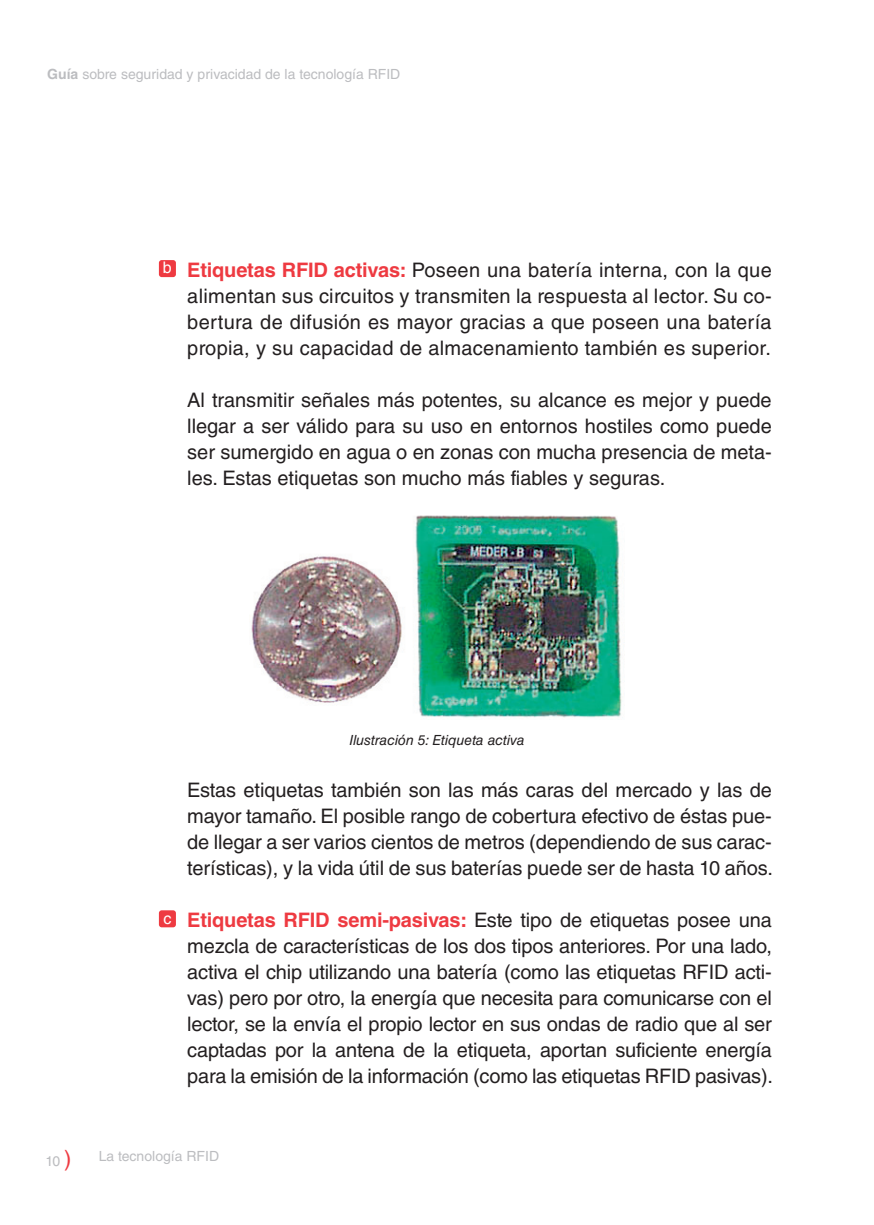
<style>
.page{position:relative;width:874px;height:1225px;background:#fff}
.page>*{position:absolute;margin:0;border:0;box-sizing:border-box;transform-origin:0 0}
.t1{font:20px/26px "Helvetica LT Std";letter-spacing:-.005em;color:#231f20;text-align:justify}
.t2{font:14px "Helvetica LT Std";color:#bcbdc0}
.t3{font:italic 14px "Helvetica LT Std";color:#231f20}
.s1{font-weight:700}
.s2{font-weight:700;color:#ee3a41}
.s3{font-size:22px;color:#ee3a41}
</style>
<div class="page">
<div style="left:159px;top:260px;width:17px;height:17px;background:#ee3a41;border-radius:3px"></div>
<div style="left:159px;top:910px;width:17px;height:17px;background:#ee3a41;border-radius:3px"></div>
<img style="left:251px;top:515px;width:371px;height:203px">
<p class="t2" style="left:47px;top:66px;width:354px"><span class="s1">guía</span> sobre seguridad y privacidad de la tecnología RFID</p>
<p class="t1" style="left:187px;top:257px;width:585px;text-indent:-24px"><sup>b</sup> <span class="s2">Etiquetas RFID activas:</span> Poseen una batería interna, con la que alimentan sus circuitos y transmiten la respuesta al lector. Su co&shy;bertura de difusión es mayor gracias a que poseen una batería propia, y su capacidad de almacenamiento también es superior.</p>
<p class="t1" style="left:187px;top:387px;width:585px">Al transmitir señales más potentes, su alcance es mejor y puede llegar a ser válido para su uso en entornos hostiles como puede ser sumergido en agua o en zonas con mucha presencia de meta&shy;les. Estas etiquetas son mucho más fiables y seguras.</p>
<p class="t3" style="left:349px;top:732px;width:176px">Ilustración 5: Etiqueta activa</p>
<p class="t1" style="left:187px;top:777px;width:587px">Estas etiquetas también son las más caras del mercado y las de mayor tamaño. El posible rango de cobertura efectivo de éstas pue&shy;de llegar a ser varios cientos de metros (dependiendo de sus carac&shy;terísticas), y la vida útil de sus baterías puede ser de hasta 10 años.</p>
<p class="t1" style="left:187px;top:907px;width:587px;text-indent:-24px"><sup>c</sup> <span class="s2">Etiquetas RFID semi-pasivas:</span> Este tipo de etiquetas posee una mezcla de características de los dos tipos anteriores. Por una lado, activa el chip utilizando una batería (como las etiquetas RFID acti&shy;vas) pero por otro, la energía que necesita para comunicarse con el lector, se la envía el propio lector en sus ondas de radio que al ser captadas por la antena de la etiqueta, aportan suficiente energía para la emisión de la información (como las etiquetas RFID pasivas).</p>
<p class="t2" style="left:45px;top:1148px;width:175px">10 <span class="s3">)</span> La tecnología RFID</p>
</div>
